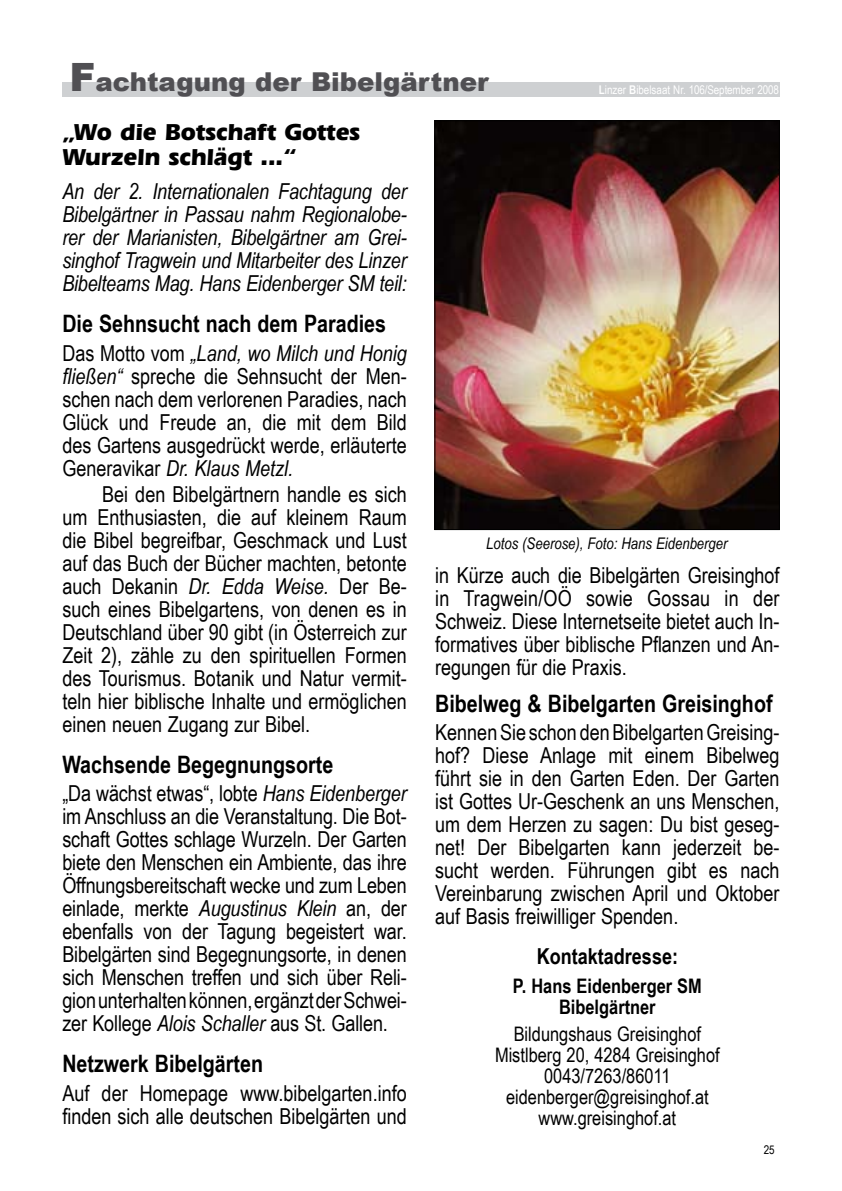
<style>
.page{position:relative;width:842px;height:1191px;background:#fff}
.page>*{position:absolute;margin:0;border:0;box-sizing:border-box;transform-origin:0 0}
.t1{font:900 26px "Arial";color:#504f53}
.t2{font:700 24px "Arial Narrow";color:#000}
.t3{font:700 24px/25px "Eras IT Cby BT";color:#000}
.t4{font:22px/23px "Arial Narrow";color:#000;text-align:justify}
.t5{font:italic 22px/23px "Arial Narrow";letter-spacing:-.01em;color:#000;text-align:justify}
.t6{font:700 22px "Arial Narrow";color:#000}
.t7{font:20px/21px "Arial Narrow";color:#000;text-align:center}
.t8{font:700 20px/21px "Arial Narrow";color:#000;text-align:center}
.t9{font:italic 16px "Arial Narrow";color:#000}
.t10{font:12px "Arial Narrow";letter-spacing:-.01em;color:#fff}
.t11{font:12px "Arial Narrow";color:#000}
.s1{font-size:39px}
.s2{font-weight:700}
.s3{font-style:italic}
</style>
<div class="page">
<div style="left:62px;top:83px;width:718px;height:14px;background:#ced0d2"></div>
<img style="left:437px;top:122px;width:341px;height:406px">
<div style="left:435px;top:120px;width:345px;height:410px;border:1px solid #000"></div>
<p class="t1" style="left:69px;top:63px;width:421px"><span class="s1">F</span>achtagung der Bibelgärtner</p>
<p class="t10" style="left:599px;top:80px;width:182px"><span class="s2">L</span>inzer <span class="s2">B</span>ibelsaat Nr. 106/September 2008</p>
<p class="t3" style="left:62px;top:119px;width:299px">„Wo die Botschaft Gottes<br>Wurzeln schlägt ...“</p>
<p class="t5" style="left:62px;top:180px;width:346px">An der 2. Internationalen Fachtagung der Bi-bel-gärtner in Passau nahm Regional-obe&shy;rer der Marianisten, Bibelgärt-ner am Grei&shy;sing-hof Tragwein und Mitarbeiter des Linzer Bi-bel-teams Mag. Hans Eiden-berger SM teil:</p>
<p class="t2" style="left:62px;top:305px;width:325px">Die Sehnsucht nach dem Paradies</p>
<p class="t4" style="left:62px;top:341px;width:346px">Das Motto vom <span class="s3">„Land, wo Milch und Ho-nig fließen“</span> spreche die Sehnsucht der Men&shy;schen nach dem verlorenen Paradies, nach Glück und Freude an, die mit dem Bild des Gartens ausgedrückt werde, erläuterte Generavikar <span class="s3">Dr. Klaus Metzl.</span></p>
<p class="t4" style="left:62px;top:481px;width:346px;text-indent:40px">Bei den Bibelgärtnern handle es sich um Enthusiasten, die auf kleinem Raum die Bibel begreifbar, Geschmack und Lust auf das Buch der Bücher machten, beton-te auch Dekanin <span class="s3">Dr. Edda Weise.</span> Der Be&shy;such eines Bibelgartens, von denen es in Deutschland über 90 gibt (in Österreich zur Zeit 2), zähle zu den spirituellen Formen des Tourismus. Botanik und Natur vermit&shy;teln hier biblische Inhalte und ermöglichen einen neuen Zugang zur Bibel.</p>
<p class="t2" style="left:62px;top:746px;width:273px">Wachsende Begegnungsorte</p>
<p class="t4" style="left:62px;top:781px;width:346px">„Da wächst etwas“, lobte <span class="s3">Hans Eidenberger </span>im Anschluss an die Veranstaltung. Die Bot&shy;schaft Gottes schlage Wurzeln. Der Garten biete den Menschen ein Ambiente, das ih-re Öffnungsbereitschaft wecke und zum Le-ben einlade, merkte <span class="s3">Augustinus Klein</span> an, der ebenfalls von der Tagung begeistert war.<br>Bibel-gärten sind Begegnungsorte, in de-nen sich Menschen treffen und sich über Reli&shy;gion unterhalten können, ergänzt der Schwei&shy;zer Kollege <span class="s3">Alois Schaller</span> aus St. Gallen.</p>
<p class="t2" style="left:62px;top:1045px;width:202px">Netzwerk Bibelgärten</p>
<p class="t4" style="left:62px;top:1081px;width:346px">Auf der Homepage www.bibelgarten.info fin-den sich alle deutschen Bibelgärten und</p>
<p class="t9" style="left:486px;top:532px;width:243px">Lotos (Seerose), Foto: Hans Eidenberger</p>
<p class="t4" style="left:435px;top:563px;width:346px">in Kürze auch die Bibelgärten Grei-sing-hof in Tragwein/OÖ sowie Gossau in der Schweiz. Diese Internetseite bietet auch In&shy;for-ma-tives über biblische Pflanzen und An&shy;regun-gen für die Praxis.</p>
<p class="t2" style="left:435px;top:685px;width:339px">Bibelweg &amp; Bibelgarten Greisinghof</p>
<p class="t4" style="left:435px;top:720px;width:346px">Kennen Sie schon den Bibelgarten Greising&shy;hof? Diese Anlage mit einem Bibelweg führt sie in den Garten Eden. Der Garten ist Gottes Ur-Geschenk an uns Menschen, um dem Herzen zu sagen: Du bist geseg&shy;net! Der Bibelgarten kann jederzeit be&shy;sucht werden. Führungen gibt es nach Vereinbarung zwischen April und Oktober auf Basis freiwilliger Spenden.</p>
<p class="t6" style="left:537px;top:940px;width:143px">Kontaktadresse:</p>
<p class="t8" style="left:513px;top:974px;width:190px">P. Hans Eidenberger SM<br>Bibelgärtner</p>
<p class="t7" style="left:495px;top:1022px;width:226px">Bildungshaus Greisinghof<br>Mistlberg 20, 4284 Greisinghof<br>0043/7263/86011 eidenberger@greisinghof.at www.greisinghof.at</p>
<p class="t11" style="left:764px;top:1141px;width:12px">25</p>
</div>
